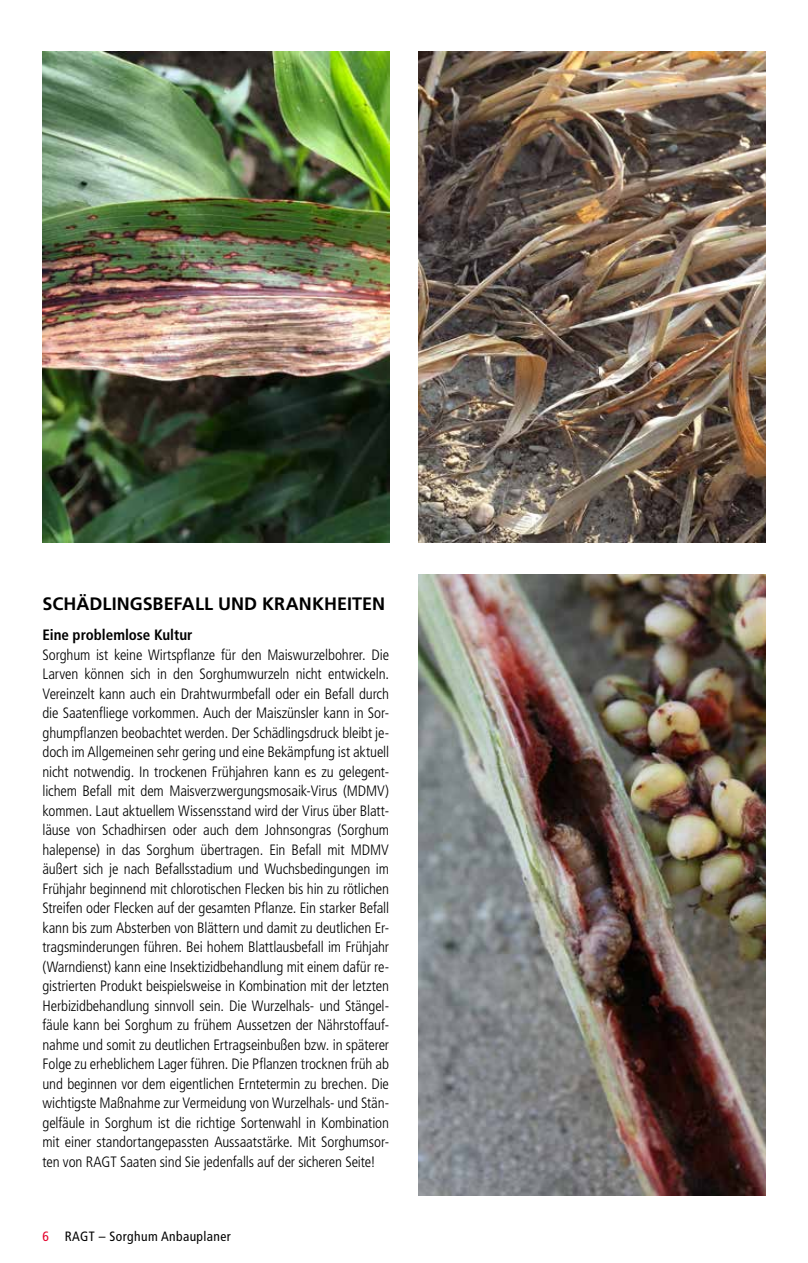
<style>
.page{position:relative;width:808px;height:1263px;background:#fff}
.page>*{position:absolute;margin:0;border:0;box-sizing:border-box;transform-origin:0 0}
.t1{font:700 18px "Frutiger LT Std";color:#000}
.t2{font:300 condensed 15px/19.5px "Frutiger LT Std";letter-spacing:-.01em;color:#000;text-align:justify}
.t3{font:700 condensed 15px "Frutiger LT Std";color:#000}
.t4{font:condensed 13.5px "Frutiger LT Std";letter-spacing:.03em;color:#000}
.s1{color:#e4002c}
</style>
<div class="page">
<img style="left:43px;top:51px;width:346px;height:492px">
<img style="left:419px;top:51px;width:346px;height:492px">
<img style="left:419px;top:574px;width:346px;height:621px">
<p class="t1" style="left:43px;top:594px;width:344px">SCHÄDLINGSBEFALL UND KRANKHEITEN</p>
<p class="t3" style="left:43px;top:626px;width:151px">Eine problemlose Kultur</p>
<p class="t2" style="left:43px;top:645px;width:348px">Sorghum ist keine Wirtspflanze für den Maiswurzelbohrer. Die Larven können sich in den Sorghumwurzeln nicht entwickeln.<br>Vereinzelt kann auch ein Drahtwurmbefall oder ein Befall durch die Saatenfliege vorkommen. Auch der Maiszünsler kann in Sor&shy;ghumpflanzen beobachtet werden. Der Schädlingsdruck bleibt je&shy;doch im Allgemeinen sehr gering und eine Bekämpfung ist aktuell nicht notwendig. In trockenen Frühjahren kann es zu gelegent&shy;lichem Befall mit dem Maisverzwergungsmosaik-Virus (MDMV) kommen. Laut aktuellem Wissensstand wird der Virus über Blatt&shy;läuse von Schadhirsen oder auch dem Johnsongras (Sorghum halepense) in das Sorghum übertragen. Ein Befall mit MDMV äußert sich je nach Befallsstadium und Wuchsbedingungen im Frühjahr beginnend mit chlorotischen Flecken bis hin zu rötlichen Streifen oder Flecken auf der gesamten Pflanze. Ein starker Befall kann bis zum Absterben von Blättern und damit zu deutlichen Er&shy;tragsminderungen führen. Bei hohem Blattlausbefall im Frühjahr (Warndienst) kann eine Insektizidbehandlung mit einem dafür re&shy;gistrierten Produkt beispielsweise in Kombination mit der letzten Herbizidbehandlung sinnvoll sein. Die Wurzelhals- und Stängel&shy;fäule kann bei Sorghum zu frühem Aussetzen der Nährstoffauf&shy;nahme und somit zu deutlichen Ertragseinbußen bzw. in späterer Folge zu erheblichem Lager führen. Die Pflanzen trocknen früh ab und beginnen vor dem eigentlichen Erntetermin zu brechen. Die wichtigste Maßnahme zur Vermeidung von Wurzelhals- und Stän&shy;gelfäule in Sorghum ist die richtige Sortenwahl in Kombination mit einer standortangepassten Aussaatstärke. Mit Sorghumsor&shy;ten von RAGT Saaten sind Sie jedenfalls auf der sicheren Seite!</p>
<p class="t4" style="left:43px;top:1228px;width:190px"><span class="s1">6</span> RAGT – Sorghum Anbauplaner</p>
</div>
